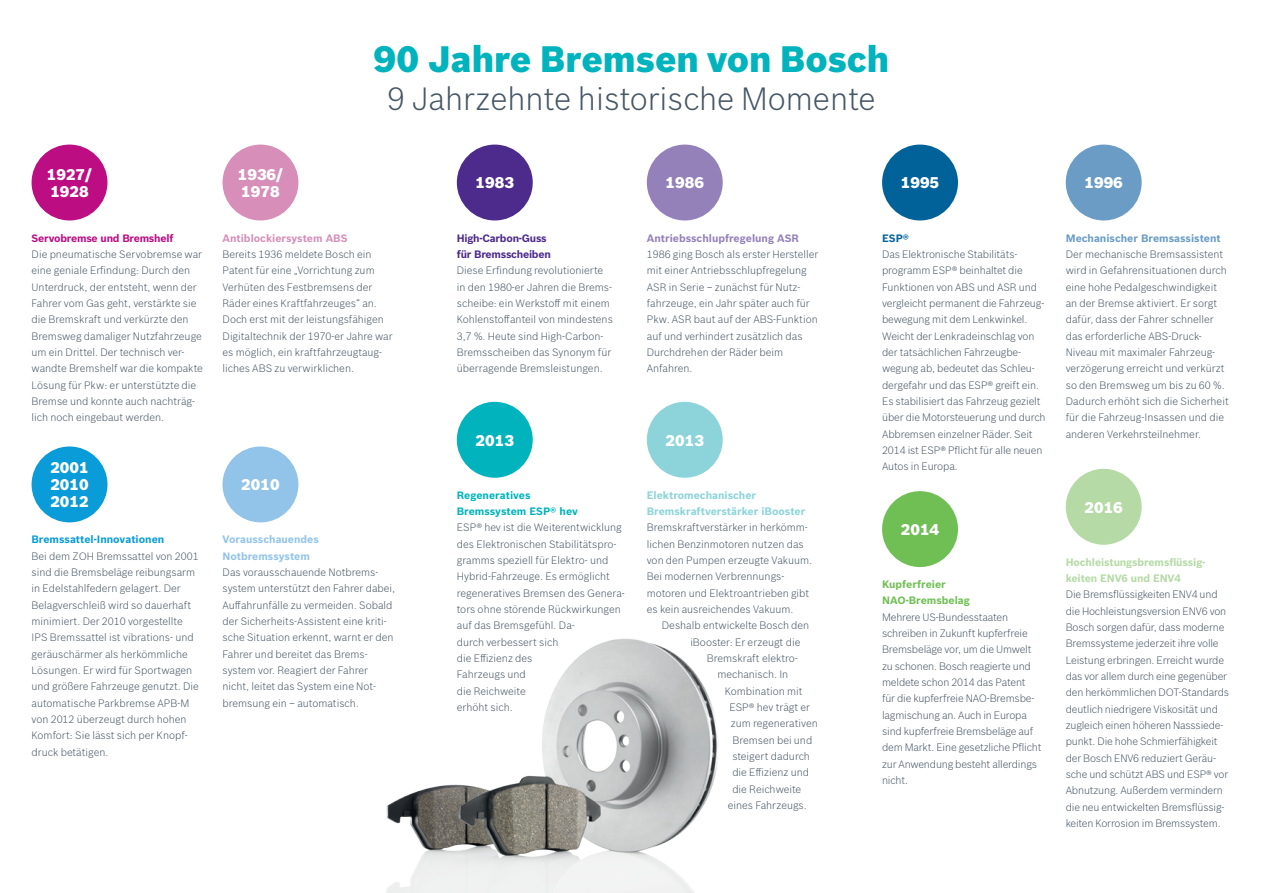
<style>
.page{position:relative;width:1263px;height:893px;background:#fff}
.page>*{position:absolute;margin:0;border:0;box-sizing:border-box;transform-origin:0 0}
.t1{font:900 36px "Bosch Sans";color:#00b3bd}
.t2{font:300 31.5px "Bosch Sans";color:#465664}
.t3{font:900 15.15px/17.2px "Bosch Sans";color:#fff}
.t4{font:300 10.5px/16.4px "Bosch Sans";color:#465664}
.t5{font:700 10.5px/16.4px "Bosch Sans";color:#8cd4da}
.t6{font:700 10.5px/16.4px "Bosch Sans";letter-spacing:-.01em;color:#b5daa5}
.t7{font:700 10.5px/16.4px "Bosch Sans";letter-spacing:-.02em;color:#4d2b8c}
.t8{font:700 10.5px/16.4px "Bosch Sans";color:#00b3bd}
.t9{font:700 10.5px/16.4px "Bosch Sans";color:#92c4e9}
.t10{font:700 10.5px "Bosch Sans";color:#9481ba}
.t11{font:700 10.5px/16.4px "Bosch Sans";color:#6fbf54}
.t12{font:700 10.5px "Bosch Sans";color:#6a9cc5}
.t13{font:700 10.5px "Bosch Sans";color:#0a9bd9}
.t14{font:700 10.5px "Bosch Sans";letter-spacing:-.02em;color:#bc0d83}
.t15{font:700 10.5px "Bosch Sans";color:#d78fba}
.t16{font:700 10.5px "Bosch Sans";color:#006299}
</style>
<div class="page">
<div style="left:647px;top:145px;width:76px;height:75px;background:#9481ba;border-radius:50%"></div>
<div style="left:882px;top:145px;width:76px;height:75px;background:#006299;border-radius:50%"></div>
<div style="left:223px;top:446px;width:75px;height:76px;background:#92c4e9;border-radius:50%"></div>
<div style="left:32px;top:446px;width:75px;height:76px;background:#0a9bd9;border-radius:50%"></div>
<div style="left:457px;top:402px;width:76px;height:76px;background:#00b3bd;border-radius:50%"></div>
<div style="left:647px;top:402px;width:76px;height:76px;background:#8cd4da;border-radius:50%"></div>
<div style="left:882px;top:491px;width:76px;height:76px;background:#6fbf54;border-radius:50%"></div>
<div style="left:1066px;top:469px;width:76px;height:76px;background:#b5daa5;border-radius:50%"></div>
<div style="left:32px;top:145px;width:75px;height:75px;background:#bc0d83;border-radius:50%"></div>
<div style="left:223px;top:145px;width:75px;height:75px;background:#d78fba;border-radius:50%"></div>
<div style="left:457px;top:145px;width:76px;height:75px;background:#4d2b8c;border-radius:50%"></div>
<div style="left:1066px;top:145px;width:76px;height:75px;background:#6a9cc5;border-radius:50%"></div>
<img style="left:386px;top:638px;width:332px;height:255px">
<h1 class="t1" style="left:373px;top:31px;width:517px">90 Jahre Bremsen von Bosch</h1>
<h2 class="t2" style="left:387px;top:76px;width:490px">9 Jahrzehnte historische Momente</h2>
<h3 class="t3" style="left:47px;top:165px;width:47px">1927/<br>1928</h3>
<p class="t14" style="left:32px;top:230px;width:143px">Servobremse und Bremshelf</p>
<p class="t4" style="left:32px;top:245px;width:173px">Die pneumatische Servobremse war eine geniale Erfindung: Durch den Unterdruck, der entsteht, wenn der Fahrer vom Gas geht, verstärkte sie die Bremskraft und verkürzte den Bremsweg damaliger Nutzfahrzeuge um ein Drittel. Der technisch ver&shy;wandte Bremshelf war die kompakte Lösung für Pkw: er unterstützte die Bremse und konnte auch nachträg&shy;lich noch eingebaut werden.</p>
<h3 class="t3" style="left:50px;top:458px;width:40px;text-align:justify">2001<br>2010<br>2012</h3>
<p class="t13" style="left:32px;top:532px;width:134px">Bremssattel-Innovationen</p>
<p class="t4" style="left:32px;top:547px;width:169px">Bei dem ZOH Bremssattel von 2001 sind die Bremsbeläge reibungsarm in Edelstahlfedern gelagert. Der<br>Belagverschleiß wird so dauerhaft minimiert. Der 2010 vorgestellte<br>IPS Bremssattel ist vibrations- und geräuschärmer als herkömmliche<br>Lösungen. Er wird für Sportwagen und größere Fahrzeuge genutzt. Die automatische Parkbremse APB-M von 2012 überzeugt durch hohen<br>Komfort: Sie lässt sich per Knopf&shy;druck betätigen.</p>
<h3 class="t3" style="left:238px;top:165px;width:47px">1936/<br>1978</h3>
<p class="t15" style="left:223px;top:230px;width:126px">Antiblockiersystem ABS</p>
<p class="t4" style="left:223px;top:245px;width:172px">Bereits 1936 meldete Bosch ein Patent für eine „Vorrichtung zum Verhüten des Festbremsens der Räder eines Kraftfahrzeuges“ an.<br>Doch erst mit der leistungsfähigen Digitaltechnik der 1970-er Jahre war es möglich, ein kraftfahrzeugtaug&shy;liches ABS zu verwirklichen.</p>
<h3 class="t3" style="left:241px;top:475px;width:40px">2010</h3>
<p class="t9" style="left:223px;top:531px;width:98px">Vorausschauendes<br>Notbremssystem</p>
<p class="t4" style="left:223px;top:563px;width:174px">Das vorausschauende Notbrems&shy;system unterstützt den Fahrer dabei, Auffahrunfälle zu vermeiden. Sobald der Sicherheits-Assistent eine kriti&shy;sche Situation erkennt, warnt er den Fahrer und bereitet das Brems&shy;system vor. Reagiert der Fahrer nicht, leitet das System eine Not&shy;bremsung ein – automatisch.</p>
<h3 class="t3" style="left:476px;top:173px;width:40px">1983</h3>
<p class="t7" style="left:457px;top:229px;width:95px">High-Carbon-Guss für Bremsscheiben</p>
<p class="t4" style="left:457px;top:262px;width:158px">Diese Erfindung revolutionierte in den 1980-er Jahren die Brems&shy;scheibe: ein Werkstoff mit einem<br>Kohlenstoffanteil von mindestens<br>3,7 %. Heute sind High-Carbon-<br>Bremsscheiben das Synonym für überragende Bremsleistungen.</p>
<h3 class="t3" style="left:666px;top:173px;width:40px">1986</h3>
<p class="t10" style="left:647px;top:230px;width:154px">Antriebsschlupfregelung ASR</p>
<p class="t4" style="left:647px;top:245px;width:173px">1986 ging Bosch als erster Hersteller mit einer Antriebsschlupfregelung<br>ASR in Serie – zunächst für Nutz&shy;fahrzeuge, ein Jahr später auch für<br>Pkw. ASR baut auf der ABS-Funktion auf und verhindert zusätzlich das<br>Durchdrehen der Räder beim<br>Anfahren.</p>
<h3 class="t3" style="left:476px;top:430px;width:40px">2013</h3>
<h3 class="t3" style="left:666px;top:430px;width:40px">2013</h3>
<p class="t8" style="left:457px;top:486px;width:123px">Regeneratives<br>Bremssystem ESP® hev</p>
<p class="t4" style="left:457px;top:519px;width:170px">ESP® hev ist die Weiterentwicklung des Elektronischen Stabilitätspro&shy;gramms speziell für Elektro- und<br>Hybrid-Fahrzeuge. Es ermöglicht regeneratives Bremsen des Genera&shy;tors ohne störende Rückwirkungen auf das Bremsgefühl. Da-<br>durch verbessert sich<br>die Effizienz des<br>Fahrzeugs und<br>die Reichweite<br>erhöht sich.</p>
<p class="t5" style="left:647px;top:486px;width:160px">Elektromechanischer<br>Bremskraftverstärker iBooster</p>
<p class="t4" style="left:647px;top:519px;width:167px">Bremskraftverstärker in herkömm&shy;lichen Benzinmotoren nutzen das von den Pumpen erzeugte Vakuum.<br>Bei modernen Verbrennungs&shy;motoren und Elektroantrieben gibt es kein ausreichendes Vakuum.</p>
<p class="t4" style="left:662px;top:617px;width:149px">Deshalb entwickelte Bosch den</p>
<p class="t4" style="left:690px;top:633px;width:112px">iBooster: Er erzeugt die</p>
<p class="t4" style="left:707px;top:649px;width:93px">Bremskraft elektro-</p>
<p class="t4" style="left:717px;top:666px;width:72px">mechanisch. In</p>
<p class="t4" style="left:725px;top:682px;width:79px">Kombination mit</p>
<p class="t4" style="left:729px;top:698px;width:82px">ESP® hev trägt er</p>
<p class="t4" style="left:731px;top:715px;width:89px">zum regenerativen</p>
<p class="t4" style="left:732px;top:731px;width:81px">Bremsen bei und</p>
<p class="t4" style="left:732px;top:747px;width:79px">steigert dadurch</p>
<p class="t4" style="left:732px;top:764px;width:78px">die Effizienz und</p>
<p class="t4" style="left:732px;top:780px;width:70px">die Reichweite</p>
<p class="t4" style="left:728px;top:796px;width:81px">eines Fahrzeugs.</p>
<h3 class="t3" style="left:901px;top:173px;width:40px">1995</h3>
<p class="t16" style="left:882px;top:230px;width:28px">ESP®</p>
<p class="t4" style="left:882px;top:245px;width:165px">Das Elektronische Stabilitäts&shy;programm ESP® beinhaltet die<br>Funktionen von ABS und ASR und vergleicht permanent die Fahrzeug&shy;bewegung mit dem Lenkwinkel.<br>Weicht der Lenkradeinschlag von der tatsächlichen Fahrzeugbe&shy;wegung ab, bedeutet das Schleu&shy;dergefahr und das ESP® greift ein.<br>Es stabilisiert das Fahrzeug gezielt über die Motorsteuerung und durch<br>Abbremsen einzelner Räder. Seit<br>2014 ist ESP® Pflicht für alle neuen<br>Autos in Europa.</p>
<h3 class="t3" style="left:901px;top:520px;width:40px">2014</h3>
<p class="t11" style="left:882px;top:575px;width:89px">Kupferfreier<br>NAO-Bremsbelag</p>
<p class="t4" style="left:882px;top:608px;width:161px">Mehrere US-Bundesstaaten schreiben in Zukunft kupferfreie<br>Bremsbeläge vor, um die Umwelt zu schonen. Bosch reagierte und meldete schon 2014 das Patent<br>für die kupferfreie NAO-Bremsbe&shy;lagmischung an. Auch in Europa sind kupferfreie Bremsbeläge auf dem Markt. Eine gesetzliche Pflicht zur Anwendung besteht allerdings nicht.</p>
<h3 class="t3" style="left:1084px;top:173px;width:40px">1996</h3>
<p class="t12" style="left:1066px;top:230px;width:156px">Mechanischer Bremsassistent</p>
<p class="t4" style="left:1066px;top:245px;width:165px">Der mechanische Bremsassistent wird in Gefahrensituationen durch eine hohe Pedalgeschwindigkeit an der Bremse aktiviert. Er sorgt dafür, dass der Fahrer schneller das erforderliche ABS-Druck-<br>Niveau mit maximaler Fahrzeug&shy;verzögerung erreicht und verkürzt so den Bremsweg um bis zu 60 %.<br>Dadurch erhöht sich die Sicherheit für die Fahrzeug-Insassen und die anderen Verkehrsteilnehmer.</p>
<h3 class="t3" style="left:1084px;top:497px;width:40px">2016</h3>
<p class="t6" style="left:1066px;top:553px;width:141px">Hochleistungsbremsflüssig&shy;keiten ENV6 und ENV4</p>
<p class="t4" style="left:1066px;top:586px;width:165px">Die Bremsflüssigkeiten ENV4 und die Hochleistungsversion ENV6 von Bosch sorgen dafür, dass moderne Bremssysteme jederzeit ihre volle Leistung erbringen. Erreicht wurde das vor allem durch eine gegenüber den herkömmlichen DOT-Standards deutlich niedrigere Viskosität und zugleich einen höheren Nasssiede&shy;punkt. Die hohe Schmierfähigkeit der Bosch ENV6 reduziert Geräu&shy;sche und schützt ABS und ESP® vor Abnutzung. Außerdem vermindern die neu entwickelten Bremsflüssig&shy;keiten Korrosion im Bremssystem.</p>
</div>
